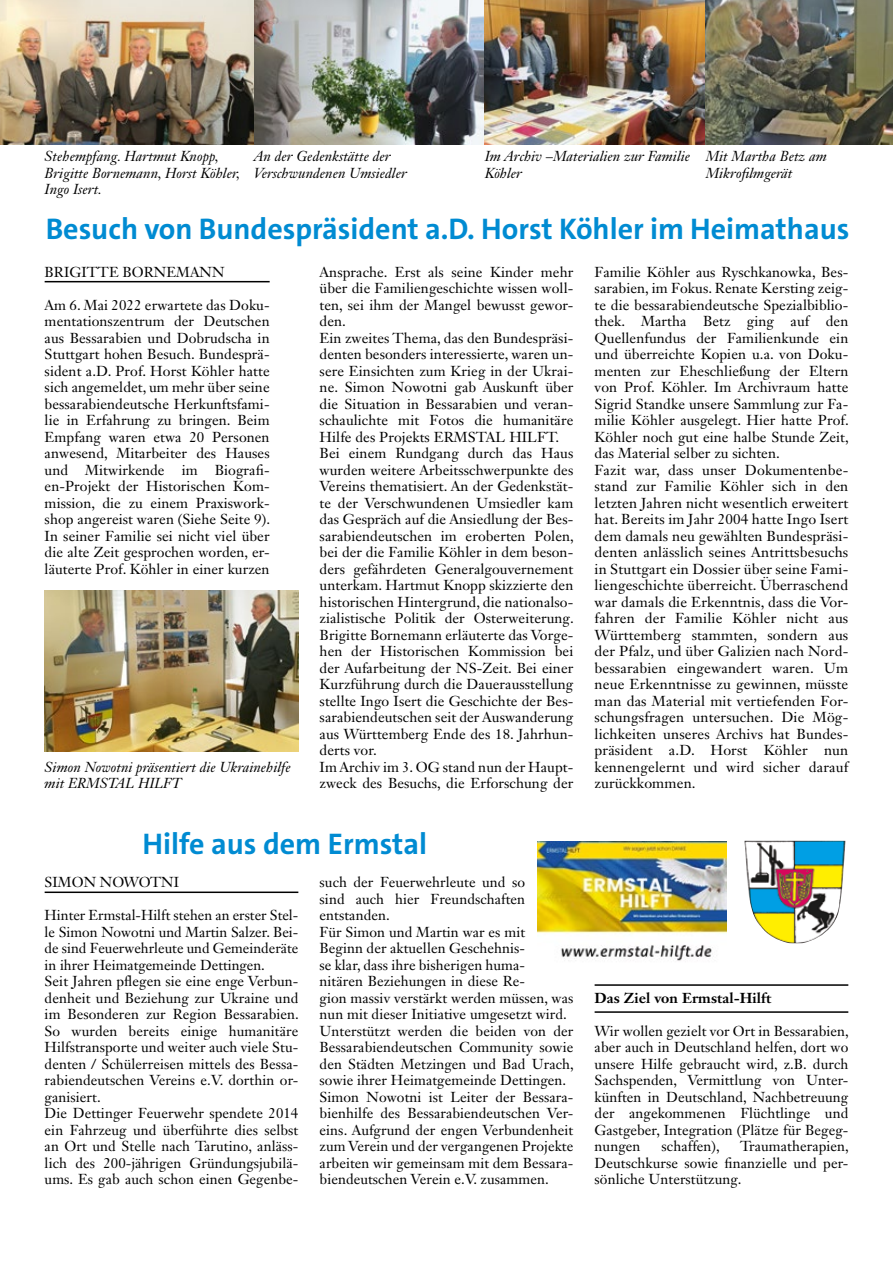
<style>
.page{position:relative;width:893px;height:1263px;background:#fff}
.page>*{position:absolute;margin:0;border:0;box-sizing:border-box;transform-origin:0 0}
.t1{font:700 30px "The Sans";color:#008bd2}
.t2{font:14.25px/16.5px "Janson Text LT Std";letter-spacing:.005em;color:#000}
.t3{font:italic 14.25px/16.5px "Janson Text LT Std";letter-spacing:.005em;color:#000}
.t4{font:700 14.25px "Janson Text LT Std";letter-spacing:.005em;color:#000}
</style>
<div class="page">
<img style="left:254px;top:0;width:231px;height:145px">
<img style="left:0;top:0;width:254px;height:145px">
<img style="left:485px;top:0;width:408px;height:145px">
<img style="left:45px;top:590px;width:253px;height:162px">
<hr style="left:45px;top:891px;width:253px;height:2px;background:#000">
<hr style="left:595px;top:984px;width:253px;height:2px;background:#000">
<hr style="left:595px;top:1011px;width:253px;height:2px;background:#000">
<img style="left:538px;top:842px;width:189px;height:119px">
<img style="left:744px;top:841px;width:101px;height:102px">
<hr style="left:45px;top:281px;width:225px;height:1px;background:#000">
<p class="t3" style="left:45px;top:148px;width:197px">Stehempfang. Hartmut Knopp,<br>Brigitte Bornemann, Horst Köhler,<br>Ingo Isert.</p>
<p class="t3" style="left:254px;top:148px;width:155px">An der Gedenkstätte der<br>Verschwundenen Umsiedler</p>
<p class="t3" style="left:706px;top:148px;width:122px">Mit Martha Betz am<br>Mikrofilmgerät</p>
<p class="t3" style="left:485px;top:148px;width:207px">Im Archiv –Materialien zur Familie<br>Köhler</p>
<h1 class="t1" style="left:46px;top:210px;width:805px">Besuch von Bundespräsident a.D. Horst Köhler im Heimathaus</h1>
<p class="t2" style="left:320px;top:263px;width:256px">Ansprache. Erst als seine Kinder mehr über die Familiengeschichte wissen woll&shy;ten, sei ihm der Mangel bewusst gewor&shy;den.<br>Ein zweites Thema, das den Bundespräsi&shy;denten besonders interessierte, waren un&shy;sere Einsichten zum Krieg in der Ukrai&shy;ne. Simon Nowotni gab Auskunft über die Situation in Bessarabien und veran&shy;schaulichte mit Fotos die humanitäre Hilfe des Projekts ERMSTAL HILFT.<br>Bei einem Rundgang durch das Haus wurden weitere Arbeitsschwerpunkte des Vereins thematisiert. An der Gedenkstät&shy;te der Verschwundenen Umsiedler kam das Gespräch auf die Ansiedlung der Bes&shy;sarabiendeutschen im eroberten Polen, bei der die Familie Köhler in dem beson&shy;ders gefährdeten Generalgouvernement unterkam. Hartmut Knopp skizzierte den historischen Hintergrund, die nationalso&shy;zialistische Politik der Osterweiterung.<br>Brigitte Bornemann erläuterte das Vorge&shy;hen der Historischen Kommission bei der Aufarbeitung der NS-Zeit. Bei einer Kurzführung durch die Dauerausstellung stellte Ingo Isert die Geschichte der Bes&shy;sarabiendeutschen seit der Auswanderung aus Württemberg Ende des 18. Jahrhun&shy;derts vor.<br>Im Archiv im 3. OG stand nun der Haupt&shy;zweck des Besuchs, die Erforschung der</p>
<p class="t2" style="left:595px;top:263px;width:256px">Familie Köhler aus Ryschkanowka, Bes&shy;sarabien, im Fokus. Renate Kersting zeig&shy;te die bessarabiendeutsche Spezialbiblio&shy;thek. Martha Betz ging auf den Quellenfundus der Familienkunde ein und überreichte Kopien u.a. von Doku&shy;menten zur Eheschließung der Eltern von Prof. Köhler. Im Archivraum hatte Sigrid Standke unsere Sammlung zur Fa&shy;milie Köhler ausgelegt. Hier hatte Prof.<br>Köhler noch gut eine halbe Stunde Zeit, das Material selber zu sichten.<br>Fazit war, dass unser Dokumentenbe&shy;stand zur Familie Köhler sich in den letzten Jahren nicht wesentlich erweitert hat. Bereits im Jahr 2004 hatte Ingo Isert dem damals neu gewählten Bundespräsi&shy;denten anlässlich seines Antrittsbesuchs in Stuttgart ein Dossier über seine Fami&shy;liengeschichte überreicht. Überraschend war damals die Erkenntnis, dass die Vor&shy;fahren der Familie Köhler nicht aus Württemberg stammten, sondern aus der Pfalz, und über Galizien nach Nord&shy;bessarabien eingewandert waren. Um neue Erkenntnisse zu gewinnen, müsste man das Material mit vertiefenden For&shy;schungsfragen untersuchen. Die Mög&shy;lichkeiten unseres Archivs hat Bundes&shy;präsident a.D. Horst Köhler nun kennengelernt und wird sicher darauf zurückkommen.</p>
<p class="t2" style="left:45px;top:263px;width:181px">BRIGITTE BORNEMANN</p>
<p class="t2" style="left:45px;top:296px;width:227px;text-align:justify">Am 6. Mai 2022 erwartete das Doku&shy;mentationszentrum der Deutschen aus Bessarabien und Dobrudscha in Stuttgart hohen Besuch. Bundesprä&shy;sident a.D. Prof. Horst Köhler hatte sich angemeldet, um mehr über seine bessarabiendeutsche Herkunftsfami&shy;lie in Erfahrung zu bringen. Beim Empfang waren etwa 20 Personen anwesend, Mitarbeiter des Hauses und Mitwirkende im Biografi&shy;en-Projekt der Historischen Kom&shy;mission, die zu einem Praxiswork&shy;shop angereist waren (Siehe Seite 9).<br>In seiner Familie sei nicht viel über die alte Zeit gesprochen worden, er&shy;läuterte Prof. Köhler in einer kurzen</p>
<p class="t3" style="left:45px;top:759px;width:248px">Simon Nowotni präsentiert die Ukrainehilfe mit ERMSTAL HILFT</p>
<h1 class="t1" style="left:143px;top:824px;width:286px">Hilfe aus dem Ermstal</h1>
<p class="t2" style="left:45px;top:874px;width:136px">SIMON NOWOTNI</p>
<p class="t2" style="left:45px;top:907px;width:256px">Hinter Ermstal-Hilft stehen an erster Stel&shy;le Simon Nowotni und Martin Salzer. Bei&shy;de sind Feuerwehrleute und Gemeinderäte in ihrer Heimatgemeinde Dettingen.<br>Seit Jahren pflegen sie eine enge Verbun&shy;denheit und Beziehung zur Ukraine und im Besonderen zur Region Bessarabien.<br>So wurden bereits einige humanitäre Hilfstransporte und weiter auch viele Stu&shy;denten / Schülerreisen mittels des Bessa&shy;rabiendeutschen Vereins e.V. dorthin or&shy;ganisiert.<br>Die Dettinger Feuerwehr spendete 2014 ein Fahrzeug und überführte dies selbst an Ort und Stelle nach Tarutino, anläss&shy;lich des 200-jährigen Gründungsjubilä&shy;ums. Es gab auch schon einen Gegenbe-</p>
<p class="t2" style="left:320px;top:874px;width:256px">such der Feuerwehrleute und so<br>sind auch hier Freundschaften entstanden.<br>Für Simon und Martin war es mit<br>Beginn der aktuellen Geschehnis-<br>se klar, dass ihre bisherigen huma-<br>nitären Beziehungen in diese Re-<br>gion massiv verstärkt werden müssen, was nun mit dieser Initiative umgesetzt wird.<br>Unterstützt werden die beiden von der Bessarabiendeutschen Community sowie den Städten Metzingen und Bad Urach, sowie ihrer Heimatgemeinde Dettingen.<br>Simon Nowotni ist Leiter der Bessara&shy;bienhilfe des Bessarabiendeutschen Ver&shy;eins. Aufgrund der engen Verbundenheit zum Verein und der vergangenen Projekte arbeiten wir gemeinsam mit dem Bessara&shy;biendeutschen Verein e.V. zusammen.</p>
<p class="t4" style="left:595px;top:989px;width:178px">Das Ziel von Ermstal-Hilft</p>
<p class="t2" style="left:595px;top:1022px;width:256px;text-align:justify">Wir wollen gezielt vor Ort in Bessarabien, aber auch in Deutschland helfen, dort wo unsere Hilfe gebraucht wird, z.B. durch Sachspenden, Vermittlung von Unter&shy;künften in Deutschland, Nachbetreuung der angekommenen Flüchtlinge und Gastgeber, Integration (Plätze für Begeg&shy;nungen</p>
<p class="t2" style="left:595px;top:1138px;width:256px;text-align:justify;text-indent:145px">Traumatherapien, Deutschkurse sowie finanzielle und per&shy;sönliche Unterstützung.</p>
<p class="t2" style="left:662px;top:1138px;width:60px">schaffen),</p>
</div>
